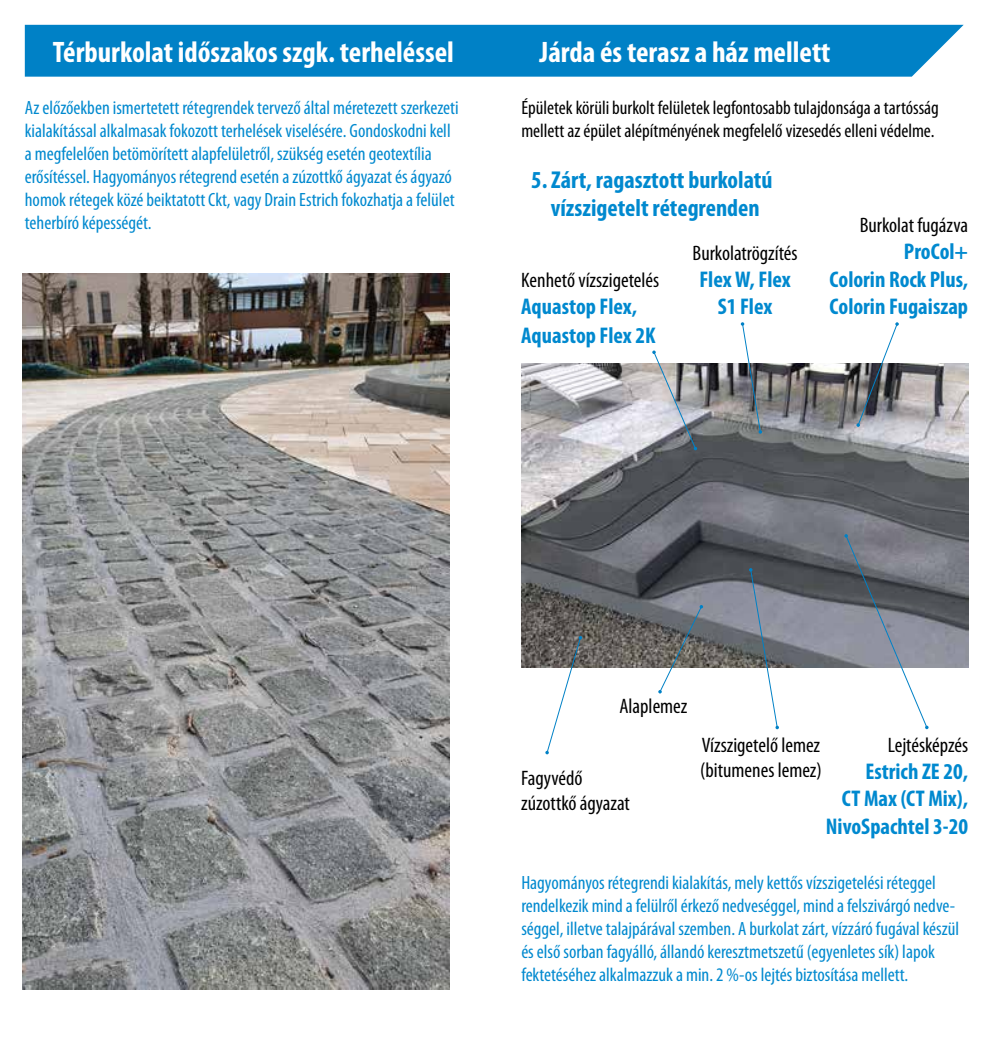
<style>
.page{position:relative;width:993px;height:1042px;background:#fff}
.page>*{position:absolute;margin:0;border:0;box-sizing:border-box;transform-origin:0 0}
.t1{font:700 condensed 29.75px "Myriad Pro";color:#fff}
.t2{font:700 condensed 24.5px/28px "Myriad Pro";color:#0089cf;text-align:center}
.t3{font:700 condensed 22.75px/27.3px "Myriad Pro";color:#0089cf;text-align:justify}
.t4{font:condensed 21px/25.2px "Myriad Pro";color:#000}
.t5{font:condensed 19.25px/23.1px "Myriad Pro";color:#0089cf}
.t6{font:condensed 19.25px/23.1px "Myriad Pro";color:#000}
</style>
<div class="page">
<div style="left:25px;top:25px;width:938px;height:52px;background:#0081c6"></div>
<img style="left:521px;top:363px;width:446px;height:305px">
<img style="left:22px;top:274px;width:427px;height:716px">
<svg style="left:545px;top:636px;width:37px;height:118px"></svg>
<svg style="left:658px;top:605px;width:44px;height:88px"></svg>
<svg style="left:844px;top:534px;width:84px;height:195px"></svg>
<svg style="left:748px;top:568px;width:30px;height:161px"></svg>
<svg style="left:652px;top:350px;width:45px;height:100px;background:#b0b3b8"></svg>
<svg style="left:740px;top:322px;width:21px;height:112px"></svg>
<svg style="left:856px;top:322px;width:42px;height:105px"></svg>
<h1 class="t1" style="left:53px;top:33px;width:402px">Térburkolat időszakos szgk. terheléssel</h1>
<h1 class="t1" style="left:539px;top:33px;width:292px">Járda és terasz a ház mellett</h1>
<p class="t5" style="left:25px;top:96px;width:435px">Az előzőekben ismertetett rétegrendek tervező által méretezett szerkezeti kialakítással alkalmasak fokozott terhelések viselésére. Gondoskodni kell a megfelelően betömörített alapfelületről, szükség esetén geotextília erősítéssel. Hagyományos rétegrend esetén a zúzottkő ágyazat és ágyazó homok rétegek közé beiktatott Ckt, vagy Drain Estrich fokozhatja a felület teherbíró képességét.</p>
<p class="t6" style="left:521px;top:96px;width:419px">Épületek körüli burkolt felületek legfontosabb tulajdonsága a tartósság mellett az épület alépítményének megfelelő vizesedés elleni védelme.</p>
<p class="t2" style="left:531px;top:165px;width:243px">5. Zárt, ragasztott burkolatú vízszigetelt rétegrenden</p>
<p class="t4" style="left:859px;top:212px;width:110px">Burkolat fugázva</p>
<p class="t3" style="left:829px;top:237px;width:140px;text-indent:74px">ProCol+ Colorin Rock Plus, Colorin Fugaiszap</p>
<p class="t4" style="left:692px;top:240px;width:106px">Burkolatrögzítés</p>
<p class="t3" style="left:699px;top:265px;width:93px;text-align:center">Flex W, Flex<br>S1 Flex</p>
<p class="t4" style="left:521px;top:267px;width:139px">Kenhető vízszigetelés</p>
<p class="t3" style="left:521px;top:291px;width:136px;line-height:29.4px">Aquastop Flex,<br>Aquastop Flex 2K</p>
<p class="t4" style="left:619px;top:693px;width:69px">Alaplemez</p>
<p class="t4" style="left:521px;top:765px;width:110px">Fagyvédő zúzottkő ágyazat</p>
<p class="t4" style="left:700px;top:732px;width:123px">Vízszigetelő lemez (bitumenes lemez)</p>
<p class="t4" style="left:887px;top:732px;width:82px">Lejtésképzés</p>
<p class="t3" style="left:825px;top:757px;width:144px;text-align:right">Estrich ZE 20,<br>CT Max (CT Mix),<br>NivoSpachtel 3-20</p>
<p class="t5" style="left:521px;top:871px;width:439px">Hagyományos rétegrendi kialakítás, mely kettős vízszigetelési réteggel rendelkezik mind a felülről érkező nedveséggel, mind a felszivárgó nedve&shy;séggel, illetve talajpárával szemben. A burkolat zárt, vízzáró fugával készül és első sorban fagyálló, állandó keresztmetszetű (egyenletes sík) lapok fektetéséhez alkalmazzuk a min. 2 %-os lejtés biztosítása mellett.</p>
</div>
